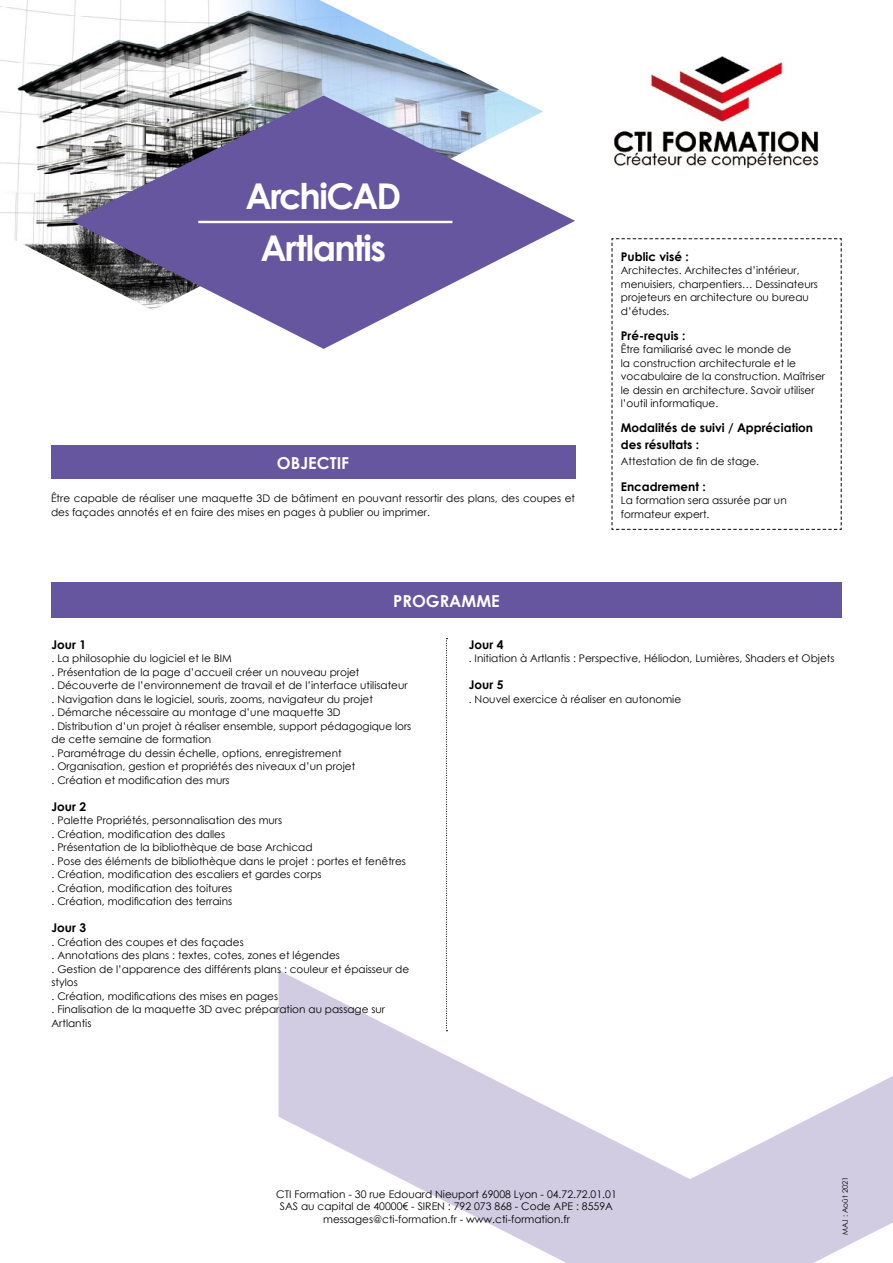
<style>
.page{position:relative;width:893px;height:1263px;background:#fff}
.page>*{position:absolute;margin:0;border:0;box-sizing:border-box;transform-origin:0 0}
.t1{font:700 35.55px/52.2px "Century Gothic";letter-spacing:-.04em;color:#fff;text-align:center}
.t2{font:700 16.5px "Century Gothic";color:#fff}
.t3{font:700 12px/16.5px "Century Gothic";color:#000}
.t4{font:10.5px/13.5px "Century Gothic";color:#000}
.t5{font:7.5px "Century Gothic";color:#000}
</style>
<div class="page">
<svg style="left:279px;top:970px;width:614px;height:293px"></svg>
<svg style="left:446px;top:638px;width:1px;height:393px"></svg>
<img style="left:0;top:0;width:512px;height:269px">
<svg style="left:72px;top:96px;width:503px;height:253px;fill:#66559f"></svg>
<hr style="left:198px;top:221px;width:254px;height:2px;background:#fff">
<div style="left:51px;top:583px;width:791px;height:35px;background:#66559f"></div>
<div style="left:51px;top:445px;width:524px;height:34px;background:#66559f"></div>
<img style="left:614px;top:57px;width:205px;height:110px">
<svg style="left:611px;top:238px;width:231px;height:292px"></svg>
<h1 class="t1" style="left:246px;top:168px;width:157px">ArchiCAD<br>Artlantis</h1>
<h2 class="t2" style="left:277px;top:450px;width:74px">OBJECTIF</h2>
<p class="t4" style="left:51px;top:492px;width:526px">Être capable de réaliser une maquette 3D de bâtiment en pouvant ressortir des plans, des coupes et des façades annotés et en faire des mises en pages à publier ou imprimer.</p>
<p class="t3" style="left:621px;top:248px;width:69px">Public visé :</p>
<p class="t4" style="left:621px;top:264px;width:199px">Architectes. Architectes d’intérieur, menuisiers, charpentiers… Dessinateurs projeteurs en architecture ou bureau d’études.</p>
<p class="t3" style="left:621px;top:327px;width:66px">Pré-requis :</p>
<p class="t4" style="left:621px;top:343px;width:206px">Être familiarisé avec le monde de<br>la construction architecturale et le vocabulaire de la construction. Maîtriser le dessin en architecture. Savoir utiliser l’outil informatique.</p>
<p class="t3" style="left:621px;top:419px;width:194px">Modalités de suivi / Appréciation des résultats :</p>
<p class="t4" style="left:621px;top:455px;width:140px">Attestation de fin de stage.</p>
<p class="t3" style="left:621px;top:477px;width:86px">Encadrement :</p>
<p class="t4" style="left:621px;top:493px;width:167px">La formation sera assurée par un formateur expert.</p>
<h2 class="t2" style="left:393px;top:588px;width:108px">PROGRAMME</h2>
<p class="t3" style="left:469px;top:636px;width:36px">Jour 4</p>
<p class="t4" style="left:469px;top:651px;width:367px">. Initiation à Artlantis : Perspective, Héliodon, Lumières, Shaders et Objets</p>
<p class="t3" style="left:469px;top:676px;width:36px">Jour 5</p>
<p class="t4" style="left:469px;top:692px;width:214px">. Nouvel exercice à réaliser en autonomie</p>
<p class="t3" style="left:52px;top:636px;width:36px">Jour 1</p>
<p class="t4" style="left:52px;top:651px;width:361px">. La philosophie du logiciel et le BIM<br>. Présentation de la page d’accueil créer un nouveau projet<br>. Découverte de l’environnement de travail et de l’interface utilisateur . Navigation dans le logiciel, souris, zooms, navigateur du projet<br>. Démarche nécessaire au montage d’une maquette 3D<br>. Distribution d’un projet à réaliser ensemble, support pédagogique lors de cette semaine de formation<br>. Paramétrage du dessin échelle, options, enregistrement<br>. Organisation, gestion et propriétés des niveaux d’un projet<br>. Création et modification des murs</p>
<p class="t3" style="left:52px;top:798px;width:36px">Jour 2</p>
<p class="t4" style="left:52px;top:813px;width:356px">. Palette Propriétés, personnalisation des murs<br>. Création, modification des dalles<br>. Présentation de la bibliothèque de base Archicad<br>. Pose des éléments de bibliothèque dans le projet : portes et fenêtres . Création, modification des escaliers et gardes corps<br>. Création, modification des toitures<br>. Création, modification des terrains</p>
<p class="t3" style="left:52px;top:919px;width:36px">Jour 3</p>
<p class="t4" style="left:52px;top:935px;width:359px">. Création des coupes et des façades<br>. Annotations des plans : textes, cotes, zones et légendes<br>. Gestion de l’apparence des différents plans : couleur et épaisseur de stylos<br>. Création, modifications des mises en pages<br>. Finalisation de la maquette 3D avec préparation au passage sur Artlantis</p>
<p class="t4" style="left:276px;top:1187px;width:342px;line-height:12.6px;text-align:center">CTI Formation - 30 rue Edouard Nieuport 69008 Lyon - 04.72.72.01.01<br>SAS au capital de 40000€ - SIREN : 792 073 868 - Code APE : 8559A messages@cti-formation.fr - www.cti-formation.fr</p>
<p class="t5" style="left:840px;top:1235px;width:60px;rotate:-90deg">MAJ : Août 2021</p>
</div>
